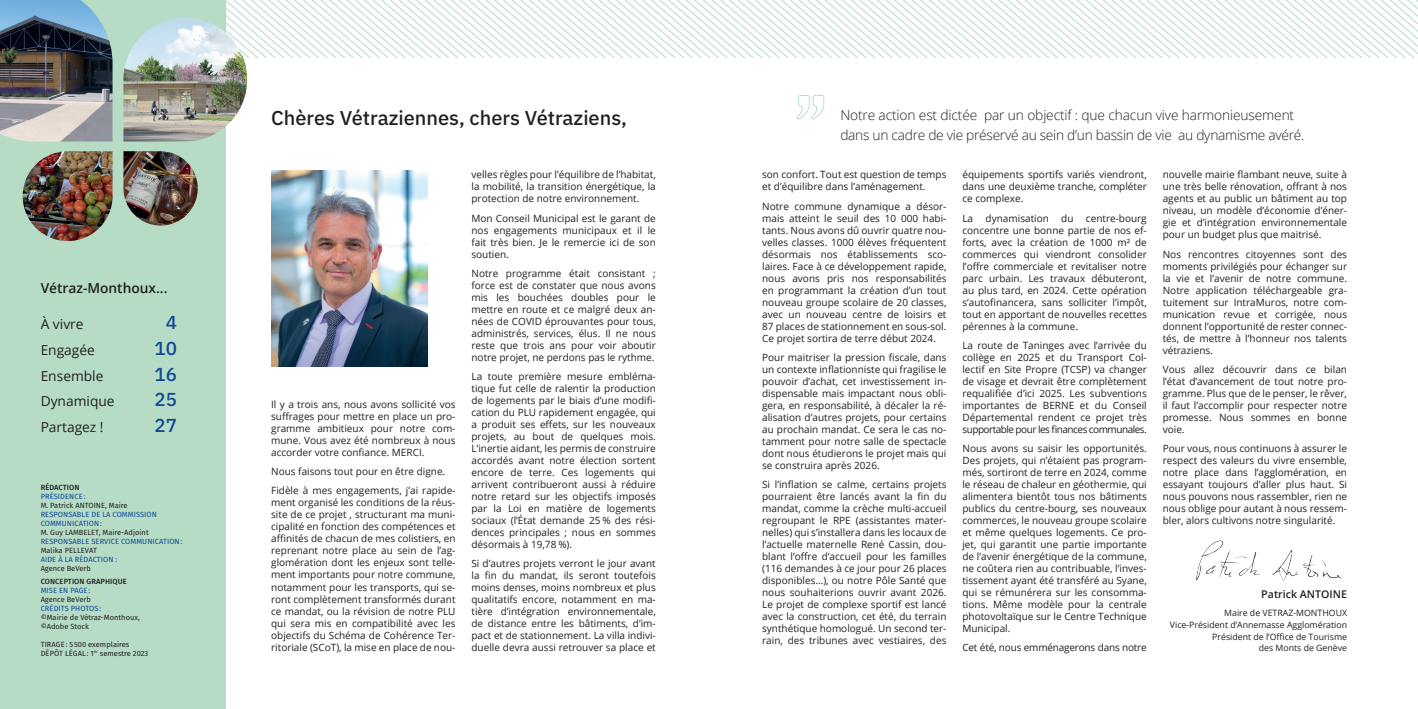
<style>
.page{position:relative;width:1418px;height:709px;background:#fff}
.page>*{position:absolute;margin:0;border:0;box-sizing:border-box;transform-origin:0 0}
.t1{font:500 20px "IBM Plex Sans";color:#231f20}
.t2{font:500 18.75px "IBM Plex Sans";color:#0f4894}
.t3{font:300 13.75px/20px "Open Sans";letter-spacing:-.01em;color:#231f20}
.t4{font:13.75px "Open Sans";color:#231f20}
.t5{font:600 13.75px "Open Sans";color:#231f20}
.t6{font:600 10.62px "Open Sans";color:#231f20}
.t7{font:10px/12px "Open Sans";color:#231f20;text-align:justify}
.t8{font:10px "Open Sans";letter-spacing:-.02em;color:#231f20}
.t9{font:8.75px/12.2px "Open Sans";color:#231f20;text-align:right}
.t10{font:7.5px/9px "Fira Sans";color:#231f20}
.t11{font:7.5px/9px "Fira Sans";letter-spacing:.01em;color:#0f4894}
.t12{font:500 7.5px "Fira Sans";letter-spacing:.01em;color:#231f20}
.s1{color:#0f4894}
.s2{color:#231f20}
</style>
<div class="page">
<img style="left:271px;top:171px;width:157px;height:196px">
<svg style="left:796px;top:95px;width:28px;height:25px"></svg>
<img style="left:1196px;top:540px;width:146px;height:41px">
<svg style="left:359px;top:0;width:1058px;height:58px"></svg>
<div style="left:0;top:0;width:225px;height:709px;background:#b6dcc6"></div>
<img style="left:0;top:0;width:112px;height:141px">
<img style="left:123px;top:18px;width:124px;height:123px">
<img style="left:23px;top:151px;width:89px;height:90px">
<img style="left:123px;top:151px;width:75px;height:74px">
<p class="t5" style="left:41px;top:278px;width:128px">Vétraz-Monthoux...</p>
<p class="t4" style="left:41px;top:315px;width:44px">À vivre</p>
<p class="t2" style="left:166px;top:308px;width:13px">4</p>
<p class="t4" style="left:41px;top:340px;width:56px">Engagée</p>
<p class="t2" style="left:154px;top:334px;width:24px">10</p>
<p class="t4" style="left:41px;top:366px;width:64px">Ensemble</p>
<p class="t2" style="left:154px;top:359px;width:24px">16</p>
<p class="t4" style="left:41px;top:392px;width:75px">Dynamique</p>
<p class="t2" style="left:154px;top:385px;width:24px">25</p>
<p class="t4" style="left:41px;top:417px;width:64px">Partagez !</p>
<p class="t2" style="left:154px;top:410px;width:24px">27</p>
<p class="t12" style="left:41px;top:481px;width:40px">RÉDACTION</p>
<p class="t10" style="left:41px;top:492px;width:88px"><span class="s1">PRÉSIDENCE:<br></span>M. Patrick ANTOINE, Maire</p>
<p class="t11" style="left:41px;top:510px;width:118px">RESPONSABLE DE LA COMMISSION</p>
<p class="t10" style="left:41px;top:519px;width:110px"><span class="s1">COMMUNICATION:<br></span>M. Guy LAMBELET, Maire-Adjoint</p>
<p class="t11" style="left:41px;top:537px;width:143px">RESPONSABLE SERVICE COMMUNICATION:<br><span class="s2">Malika PELLEVAT</span></p>
<p class="t11" style="left:41px;top:555px;width:78px">AIDE À LA RÉDACTION :</p>
<p class="t10" style="left:41px;top:564px;width:52px">Agence BeVerb</p>
<p class="t12" style="left:41px;top:575px;width:87px">CONCEPTION GRAPHIQUE</p>
<p class="t10" style="left:41px;top:585px;width:52px"><span class="s1">MISE EN PAGE:<br></span>Agence BeVerb</p>
<p class="t10" style="left:41px;top:603px;width:101px"><span class="s1">CRÉDITS PHOTOS:<br></span>©Mairie de Vétraz-Monthoux,</p>
<p class="t10" style="left:41px;top:621px;width:50px">©Adobe Stock</p>
<p class="t10" style="left:41px;top:639px;width:90px">TIRAGE: 5500 exemplaires</p>
<p class="t10" style="left:41px;top:648px;width:109px">DÉPÔT LÉGAL : 1<sup>er</sup> semestre 2023</p>
<p class="t1" style="left:271px;top:102px;width:357px">Chères Vétraziennes, chers Vétraziens,</p>
<p class="t3" style="left:840px;top:104px;width:465px">Notre action est dictée par un objectif : que chacun vive harmonieusement dans un cadre de vie préservé au sein d’un bassin de vie au dynamisme avéré.</p>
<p class="t7" style="left:762px;top:168px;width:186px">son confort. Tout est question de temps et d’équilibre dans l’aménagement.</p>
<p class="t7" style="left:762px;top:200px;width:186px">Notre commune dynamique a désor&shy;mais atteint le seuil des 10 000 habi&shy;tants. Nous avons dû ouvrir quatre nou&shy;velles classes. 1000 élèves fréquentent désormais nos établissements sco&shy;laires. Face à ce développement rapide, nous avons pris nos responsabilités en programmant la création d’un tout nouveau groupe scolaire de 20 classes, avec un nouveau centre de loisirs et 87 places de stationnement en sous-sol.<br>Ce projet sortira de terre début 2024.</p>
<p class="t7" style="left:762px;top:351px;width:186px">Pour maitriser la pression fiscale, dans un contexte inflationniste qui fragilise le pouvoir d’achat, cet investissement in&shy;dispensable mais impactant nous obli&shy;gera, en responsabilité, à décaler la ré&shy;alisation d’autres projets, pour certains au prochain mandat. Ce sera le cas no&shy;tamment pour notre salle de spectacle dont nous étudierons le projet mais qui se construira après 2026.</p>
<p class="t7" style="left:762px;top:478px;width:186px">Si l’inflation se calme, certains projets pourraient être lancés avant la fin du mandat, comme la crèche multi-accueil regroupant le RPE (assistantes mater&shy;nelles) qui s’installera dans les locaux de l’actuelle maternelle René Cassin, dou&shy;blant l’offre d’accueil pour les familles (116 demandes à ce jour pour 26 places disponibles…), ou notre Pôle Santé que nous souhaiterions ouvrir avant 2026.<br>Le projet de complexe sportif est lancé avec la construction, cet été, du terrain synthétique homologué. Un second ter&shy;rain, des tribunes avec vestiaires, des</p>
<p class="t7" style="left:1162px;top:168px;width:186px">nouvelle mairie flambant neuve, suite à une très belle rénovation, offrant à nos agents et au public un bâtiment au top niveau, un modèle d’économie d’éner&shy;gie et d’intégration environnementale pour un budget plus que maitrisé.</p>
<p class="t7" style="left:1162px;top:248px;width:186px">Nos rencontres citoyennes sont des moments privilégiés pour échanger sur la vie et l’avenir de notre commune.<br>Notre application téléchargeable gra&shy;tuitement sur IntraMuros, notre com&shy;munication revue et corrigée, nous donnent l’opportunité de rester connec&shy;tés, de mettre à l’honneur nos talents vétraziens.</p>
<p class="t7" style="left:1162px;top:363px;width:186px">Vous allez découvrir dans ce bilan l’état d’avancement de tout notre pro&shy;gramme. Plus que de le penser, le rêver, il faut l’accomplir pour respecter notre promesse. Nous sommes en bonne voie.</p>
<p class="t7" style="left:1162px;top:442px;width:186px">Pour vous, nous continuons à assurer le respect des valeurs du vivre ensemble, notre place dans l’agglomération, en essayant toujours d’aller plus haut. Si nous pouvons nous rassembler, rien ne nous oblige pour autant à nous ressem&shy;bler, alors cultivons notre singularité.</p>
<p class="t7" style="left:471px;top:168px;width:186px">velles règles pour l’équilibre de l’habitat, la mobilité, la transition énergétique, la protection de notre environnement.</p>
<p class="t7" style="left:471px;top:212px;width:186px">Mon Conseil Municipal est le garant de nos engagements municipaux et il le fait très bien. Je le remercie ici de son soutien.</p>
<p class="t7" style="left:471px;top:267px;width:186px">Notre programme était consistant ; force est de constater que nous avons mis les bouchées doubles pour le mettre en route et ce malgré deux an&shy;nées de COVID éprouvantes pour tous, administrés, services, élus. Il ne nous reste que trois ans pour voir aboutir notre projet, ne perdons pas le rythme.</p>
<p class="t7" style="left:471px;top:370px;width:186px">La toute première mesure embléma&shy;tique fut celle de ralentir la production de logements par le biais d’une modifi&shy;cation du PLU rapidement engagée, qui a produit ses effets, sur les nouveaux projets, au bout de quelques mois.<br>L’inertie aidant, les permis de construire accordés avant notre élection sortent encore de terre. Ces logements qui arrivent contribueront aussi à réduire notre retard sur les objectifs imposés par la Loi en matière de logements sociaux (l’État demande 25 % des rési&shy;dences principales ; nous en sommes désormais à 19,78 %).</p>
<p class="t7" style="left:471px;top:557px;width:186px">Si d’autres projets verront le jour avant la fin du mandat, ils seront toutefois moins denses, moins nombreux et plus qualitatifs encore, notamment en ma&shy;tière d’intégration environnementale, de distance entre les bâtiments, d’im&shy;pact et de stationnement. La villa indivi&shy;duelle devra aussi retrouver sa place et</p>
<p class="t7" style="left:962px;top:168px;width:186px">équipements sportifs variés viendront, dans une deuxième tranche, compléter ce complexe.</p>
<p class="t7" style="left:962px;top:212px;width:186px">La dynamisation du centre-bourg concentre une bonne partie de nos ef&shy;forts, avec la création de 1000 m² de commerces qui viendront consolider l’offre commerciale et revitaliser notre parc urbain. Les travaux débuteront, au plus tard, en 2024. Cette opération s’autofinancera, sans solliciter l’impôt, tout en apportant de nouvelles recettes pérennes à la commune.</p>
<p class="t7" style="left:962px;top:339px;width:186px">La route de Taninges avec l’arrivée du collège en 2025 et du Transport Col&shy;lectif en Site Propre (TCSP) va changer de visage et devrait être complètement requalifiée d’ici 2025. Les subventions importantes de BERNE et du Conseil Départemental rendent ce projet très supportable pour les finances communales.</p>
<p class="t7" style="left:962px;top:442px;width:186px">Nous avons su saisir les opportunités.<br>Des projets, qui n’étaient pas program&shy;més, sortiront de terre en 2024, comme le réseau de chaleur en géothermie, qui alimentera bientôt tous nos bâtiments publics du centre-bourg, ses nouveaux commerces, le nouveau groupe scolaire et même quelques logements. Ce pro&shy;jet, qui garantit une partie importante de l’avenir énergétique de la commune, ne coûtera rien au contribuable, l’inves&shy;tissement ayant été transféré au Syane, qui se rémunérera sur les consomma&shy;tions. Même modèle pour la centrale photovoltaïque sur le Centre Technique Municipal.</p>
<p class="t8" style="left:962px;top:640px;width:186px">Cet été, nous emménagerons dans notre</p>
<p class="t7" style="left:271px;top:398px;width:186px">Il y a trois ans, nous avons sollicité vos suffrages pour mettre en place un pro&shy;gramme ambitieux pour notre com&shy;mune. Vous avez été nombreux à nous accorder votre confiance. MERCI.</p>
<p class="t7" style="left:271px;top:465px;width:176px">Nous faisons tout pour en être digne.</p>
<p class="t7" style="left:271px;top:484px;width:186px">Fidèle à mes engagements, j’ai rapide&shy;ment organisé les conditions de la réus&shy;site de ce projet , structurant ma muni&shy;cipalité en fonction des compétences et affinités de chacun de mes colistiers, en reprenant notre place au sein de l’ag&shy;glomération dont les enjeux sont telle&shy;ment importants pour notre commune, notamment pour les transports, qui se&shy;ront complètement transformés durant ce mandat, ou la révision de notre PLU qui sera mis en compatibilité avec les objectifs du Schéma de Cohérence Ter&shy;ritoriale (SCoT), la mise en place de nou-</p>
<p class="t6" style="left:1261px;top:587px;width:87px">Patrick ANTOINE</p>
<p class="t9" style="left:1169px;top:606px;width:179px">Maire de VETRAZ-MONTHOUX<br>Vice-Président d’Annemasse Agglomération<br>Président de l’Office de Tourisme</p>
<p class="t9" style="left:1258px;top:641px;width:90px">des Monts de Genève</p>
</div>
